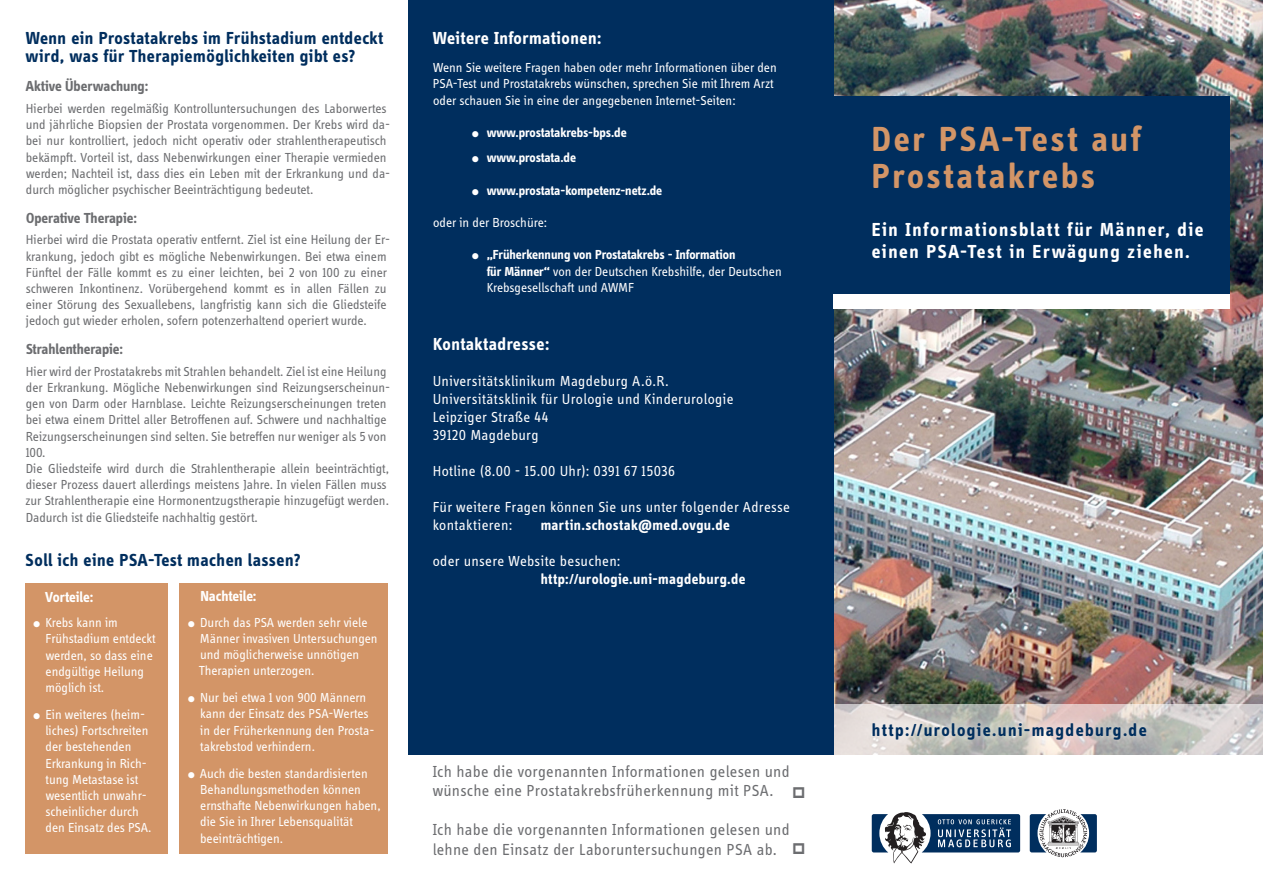
<style>
.page{position:relative;width:1263px;height:893px;background:#fff}
.page>*{position:absolute;margin:0;border:0;box-sizing:border-box;transform-origin:0 0}
.t1{font:700 36px/37.5px "Info Display OT";letter-spacing:.075em;color:#d39567}
.t2{font:700 19.5px/22.5px "Info Display OT";letter-spacing:.08em;color:#fff}
.t3{font:700 18px/18px "Info Display OT";letter-spacing:.03em;color:#002e5e}
.t4{font:700 18px "Info Display OT";letter-spacing:.025em;color:#fff}
.t5{font:700 18px "Info Display OT";letter-spacing:.08em;color:#002e5e}
.t6{font:16.5px/19.5px "Info Display OT";letter-spacing:.015em;color:#6c6d70}
.t7{font:15px/18px "Info Display OT";letter-spacing:.02em;color:#fff}
.t8{font:700 15px "Info Display OT";letter-spacing:.025em;color:#fff}
.t9{font:700 15px "Info Display OT";color:#6c6d70}
.t10{font:700 15px "Info Display OT";letter-spacing:-.005em;color:#fff}
.t11{font:13.5px/16.2px "Info Display OT";color:#6c6d70}
.t12{font:13.5px/16.2px "Info Display OT";color:#fff}
.t13{font:700 13.5px "Info Display OT";letter-spacing:-.005em;color:#fff}
.t14{font:10.5px "Wingdings";color:#fff}
.s1{font-weight:700}
</style>
<div class="page">
<div style="left:25px;top:584px;width:143px;height:270px;background:#d39567"></div>
<img style="left:833px;top:0;width:430px;height:755px">
<svg style="left:834px;top:704px;width:429px;height:51px;background:#cfcbc8"></svg>
<div style="left:833px;top:97px;width:396px;height:197px;background:#002e5e"></div>
<div style="left:408px;top:0;width:425px;height:755px;background:#002e5e"></div>
<div style="left:833px;top:294px;width:396px;height:15px;background:#fff"></div>
<svg style="left:861px;top:712px;width:296px;height:39px;background:#cfc9c4"></svg>
<svg style="left:872px;top:812px;width:148px;height:52px"></svg>
<svg style="left:1030px;top:809px;width:67px;height:48px"></svg>
<div style="left:179px;top:584px;width:209px;height:270px;background:#d39567"></div>
<p class="t3" style="left:25px;top:28px;width:359px">Wenn ein Prostatakrebs im Frühstadium entdeckt wird, was für Therapiemöglichkeiten gibt es?</p>
<p class="t9" style="left:26px;top:77px;width:124px">Aktive Überwachung:</p>
<p class="t11" style="left:26px;top:100px;width:366px">Hierbei werden regelmäßig Kontrolluntersuchungen des Laborwertes und jährliche Biopsien der Prostata vorgenommen. Der Krebs wird da&shy;bei nur kontrolliert, jedoch nicht operativ oder strahlentherapeutisch bekämpft. Vorteil ist, dass Nebenwirkungen einer Therapie vermieden werden; Nachteil ist, dass dies ein Leben mit der Erkrankung und da&shy;durch möglicher psychischer Beeinträchtigung bedeutet.</p>
<p class="t9" style="left:26px;top:209px;width:112px">Operative Therapie:</p>
<p class="t11" style="left:26px;top:231px;width:366px">Hierbei wird die Prostata operativ entfernt. Ziel ist eine Heilung der Er&shy;krankung, jedoch gibt es mögliche Nebenwirkungen. Bei etwa einem Fünftel der Fälle kommt es zu einer leichten, bei 2 von 100 zu einer schweren Inkontinenz. Vorübergehend kommt es in allen Fällen zu einer Störung des Sexuallebens, langfristig kann sich die Gliedsteife jedoch gut wieder erholen, sofern potenzerhaltend operiert wurde.</p>
<p class="t9" style="left:26px;top:340px;width:99px">Strahlentherapie:</p>
<p class="t11" style="left:26px;top:363px;width:366px">Hier wird der Prostatakrebs mit Strahlen behandelt. Ziel ist eine Heilung der Erkrankung. Mögliche Nebenwirkungen sind Reizungserscheinun&shy;gen von Darm oder Harnblase. Leichte Reizungserscheinungen treten bei etwa einem Drittel aller Betroffenen auf. Schwere und nachhaltige Reizungserscheinungen sind selten. Sie betreffen nur weniger als 5 von 100.</p>
<p class="t11" style="left:26px;top:460px;width:365px">Die Gliedsteife wird durch die Strahlentherapie allein beeinträchtigt, dieser Prozess dauert allerdings meistens Jahre. In vielen Fällen muss zur Strahlentherapie eine Hormonentzugstherapie hinzugefügt werden.<br>Dadurch ist die Gliedsteife nachhaltig gestört.</p>
<p class="t3" style="left:26px;top:550px;width:276px">Soll ich eine PSA-Test machen lassen?</p>
<p class="t10" style="left:200px;top:587px;width:58px">Nachteile:</p>
<p class="t12" style="left:199px;top:614px;width:180px">Durch das PSA werden sehr viele<br>Männer invasiven Untersuchungen und möglicherweise unnötigen<br>Therapien unterzogen.</p>
<p class="t12" style="left:200px;top:689px;width:176px">Nur bei etwa 1 von 900 Männern kann der Einsatz des PSA-Wertes in der Früherkennung den Prosta&shy;takrebstod verhindern.</p>
<p class="t12" style="left:200px;top:765px;width:182px">Auch die besten standardisierten<br>Behandlungsmethoden können ernsthafte Nebenwirkungen haben, die Sie in Ihrer Lebensqualität beeinträchtigen.</p>
<p class="t10" style="left:45px;top:588px;width:50px">Vorteile:</p>
<p class="t12" style="left:45px;top:614px;width:112px">Krebs kann im<br>Frühstadium entdeckt werden, so dass eine endgültige Heilung möglich ist.</p>
<p class="t12" style="left:45px;top:706px;width:108px">Ein weiteres (heim&shy;liches) Fortschreiten der bestehenden<br>Erkrankung in Rich&shy;tung Metastase ist wesentlich unwahr&shy;scheinlicher durch den Einsatz des PSA.</p>
<p class="t14" style="left:33px;top:618px;width:9px">●</p>
<p class="t14" style="left:188px;top:618px;width:9px">●</p>
<p class="t14" style="left:188px;top:694px;width:9px">●</p>
<p class="t14" style="left:33px;top:710px;width:9px">●</p>
<p class="t14" style="left:188px;top:769px;width:9px">●</p>
<p class="t4" style="left:433px;top:27px;width:170px">Weitere Informationen:</p>
<p class="t12" style="left:433px;top:59px;width:345px">Wenn Sie weitere Fragen haben oder mehr Informationen über den<br>PSA-Test und Prostatakrebs wünschen, sprechen Sie mit Ihrem Arzt oder schauen Sie in eine der angegebenen Internet-Seiten:</p>
<p class="t13" style="left:487px;top:124px;width:142px">www.prostatakrebs-bps.de</p>
<p class="t13" style="left:487px;top:150px;width:91px">www.prostata.de</p>
<p class="t13" style="left:487px;top:182px;width:177px">www.prostata-kompetenz-netz.de</p>
<p class="t12" style="left:433px;top:214px;width:116px">oder in der Broschüre:</p>
<p class="t13" style="left:487px;top:247px;width:250px">„Früherkennung von Prostatakrebs - Information</p>
<p class="t12" style="left:487px;top:263px;width:297px"><span class="s1">für Männer“</span> von der Deutschen Krebshilfe, der Deutschen<br>Krebsgesellschaft und AWMF</p>
<p class="t14" style="left:471px;top:129px;width:9px">●</p>
<p class="t14" style="left:471px;top:154px;width:9px">●</p>
<p class="t14" style="left:471px;top:186px;width:9px">●</p>
<p class="t14" style="left:471px;top:251px;width:9px">●</p>
<p class="t4" style="left:433px;top:333px;width:118px">Kontaktadresse:</p>
<p class="t7" style="left:433px;top:371px;width:237px">Universitätsklinikum Magdeburg A.ö.R.</p>
<p class="t7" style="left:433px;top:389px;width:302px">Universitätsklinik für Urologie und Kinderurologie</p>
<p class="t7" style="left:433px;top:407px;width:117px">Leipziger Straße 44</p>
<p class="t7" style="left:433px;top:425px;width:107px">39120 Magdeburg</p>
<p class="t7" style="left:433px;top:461px;width:244px">Hotline (8.00 - 15.00 Uhr): 0391 67 15036</p>
<p class="t7" style="left:433px;top:497px;width:359px">Für weitere Fragen können Sie uns unter folgender Adresse kontaktieren:</p>
<p class="t8" style="left:541px;top:515px;width:191px">martin.schostak@med.ovgu.de</p>
<p class="t7" style="left:433px;top:551px;width:189px">oder unsere Website besuchen:</p>
<p class="t8" style="left:541px;top:569px;width:206px">http://urologie.uni-magdeburg.de</p>
<p class="t6" style="left:433px;top:761px;width:358px">Ich habe die vorgenannten Informationen gelesen und wünsche eine Prostatakrebsfrüherkennung mit PSA.</p>
<p class="t6" style="left:433px;top:819px;width:358px">Ich habe die vorgenannten Informationen gelesen und lehne den Einsatz der Laboruntersuchungen PSA ab.</p>
<p class="t1" style="left:872px;top:119px;width:271px">Der PSA-Test auf<br>Prostatakrebs</p>
<p class="t2" style="left:872px;top:218px;width:333px">Ein Informationsblatt für Männer, die einen PSA-Test in Erwägung ziehen.</p>
<p class="t5" style="left:872px;top:719px;width:276px">http://urologie.uni-magdeburg.de</p>
</div>
